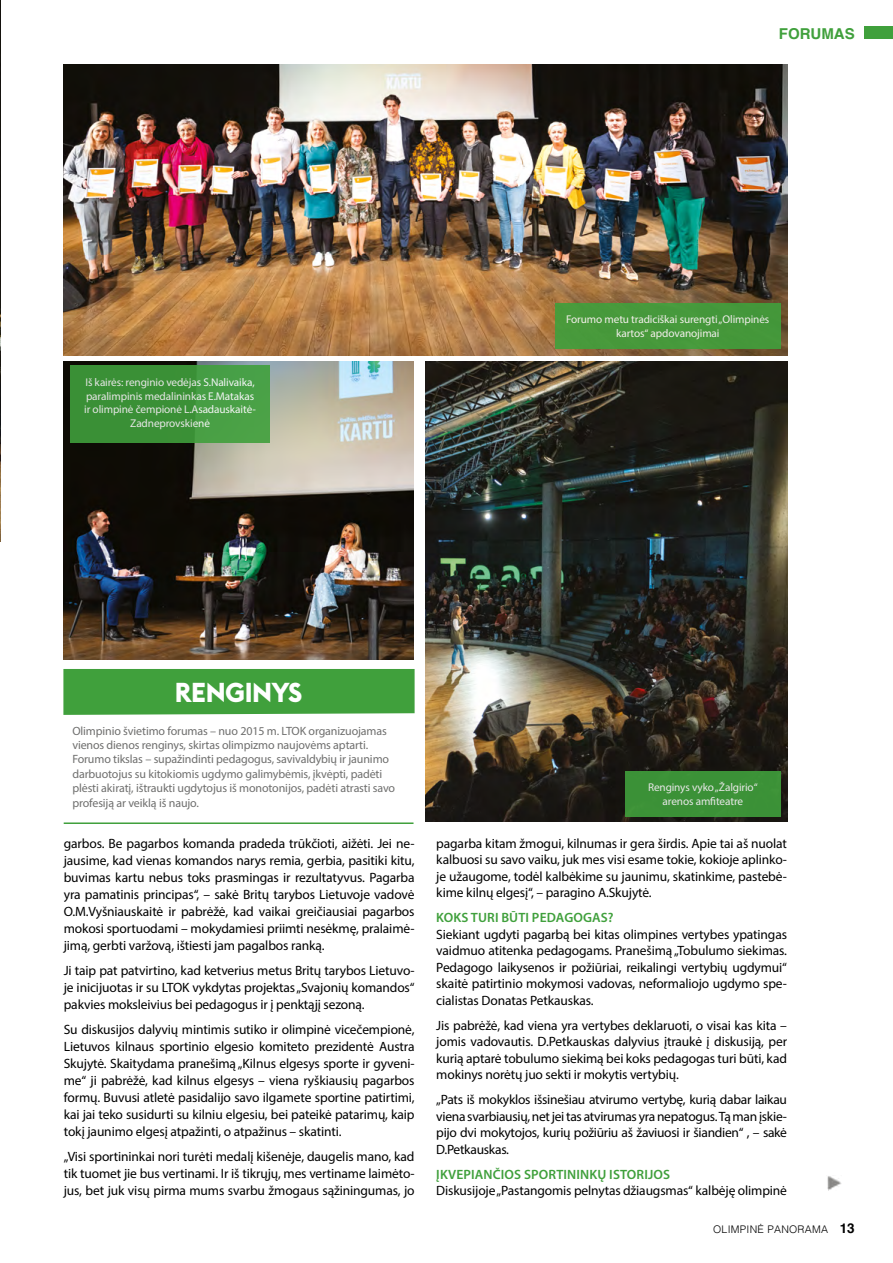
<style>
.page{position:relative;width:893px;height:1263px;background:#fff}
.page>*{position:absolute;margin:0;border:0;box-sizing:border-box;transform-origin:0 0}
.t1{font:700 27px "Euclid Flex";letter-spacing:-.02em;color:#fff}
.t2{font:700 15px "Helvetica";color:#40a03c}
.t3{font:13.5px/17px "Myriad Pro";letter-spacing:-.01em;color:#000;text-align:justify}
.t4{font:600 13.5px "Myriad Pro";letter-spacing:.01em;color:#40a03c}
.t5{font:12px/14.4px "Myriad Pro";letter-spacing:-.01em;color:#6f6f6e}
.t6{font:11.25px/13.5px "Myriad Pro";letter-spacing:-.01em;color:#fff;text-align:center}
.t7{font:300 10.5px "Helvetica";letter-spacing:.025em;color:#000}
.s1{font-weight:700;font-size:13.5px}
</style>
<div class="page">
<img style="left:0;top:0;width:1px;height:541px">
<div style="left:865px;top:27px;width:28px;height:12px;background:#40a03c"></div>
<img style="left:64px;top:65px;width:723px;height:290px">
<div style="left:555px;top:303px;width:226px;height:46px;background:#46993b"></div>
<hr style="left:64px;top:822px;width:349px;height:2px;background:#40a03c">
<div style="left:63px;top:669px;width:352px;height:46px;background:#40a03c"></div>
<img style="left:64px;top:361px;width:349px;height:299px">
<div style="left:70px;top:366px;width:200px;height:77px;background:linear-gradient(to right,#358a30,#4aa247)"></div>
<img style="left:425px;top:361px;width:362px;height:461px">
<div style="left:625px;top:771px;width:156px;height:45px;background:#3b9137"></div>
<img style="left:827px;top:1176px;width:14px;height:14px">
<p class="t2" style="left:779px;top:22px;width:77px">FORUMAS</p>
<p class="t6" style="left:84px;top:375px;width:173px">Iš kairės: renginio vedėjas S.Nalivaika, paralimpinis medalininkas E.Matakas ir olimpinė čempionė L.Asadauskaitė-Zadneprovskienė</p>
<p class="t6" style="left:566px;top:312px;width:205px">Forumo metu tradiciškai surengti „Olimpinės kartos“ apdovanojimai</p>
<h1 class="t1" style="left:175px;top:676px;width:129px">RENGINYS</h1>
<p class="t5" style="left:72px;top:723px;width:324px">Olimpinio švietimo forumas – nuo 2015 m. LTOK organizuojamas vienos dienos renginys, skirtas olimpizmo naujovėms aptarti.<br>Forumo tikslas – supažindinti pedagogus, savivaldybių ir jaunimo darbuotojus su kitokiomis ugdymo galimybėmis, įkvėpti, padėti plėsti akiratį, ištraukti ugdytojus iš monotonijos, padėti atrasti savo profesiją ar veiklą iš naujo.</p>
<p class="t3" style="left:64px;top:835px;width:352px">garbos. Be pagarbos komanda pradeda trūkčioti, aižėti. Jei ne&shy;jausime, kad vienas komandos narys remia, gerbia, pasitiki kitu, buvimas kartu nebus toks prasmingas ir rezultatyvus. Pagarba yra pamatinis principas“, – sakė Britų tarybos Lietuvoje vadovė O.M.Vyšniauskaitė ir pabrėžė, kad vaikai greičiausiai pagarbos mokosi sportuodami – mokydamiesi priimti nesėkmę, pralaimė&shy;jimą, gerbti varžovą, ištiesti jam pagalbos ranką.</p>
<p class="t3" style="left:64px;top:962px;width:352px">Ji taip pat patvirtino, kad ketverius metus Britų tarybos Lietuvo&shy;je inicijuotas ir su LTOK vykdytas projektas „Svajonių komandos“ pakvies moksleivius bei pedagogus ir į penktąjį sezoną.</p>
<p class="t3" style="left:64px;top:1021px;width:352px">Su diskusijos dalyvių mintimis sutiko ir olimpinė vicečempionė, Lietuvos kilnaus sportinio elgesio komiteto prezidentė Austra Skujytė. Skaitydama pranešimą „Kilnus elgesys sporte ir gyveni&shy;me“ ji pabrėžė, kad kilnus elgesys – viena ryškiausių pagarbos formų. Buvusi atletė pasidalijo savo ilgamete sportine patirtimi, kai jai teko susidurti su kilniu elgesiu, bei pateikė patarimų, kaip tokį jaunimo elgesį atpažinti, o atpažinus – skatinti.</p>
<p class="t3" style="left:64px;top:1148px;width:352px">„Visi sportininkai nori turėti medalį kišenėje, daugelis mano, kad tik tuomet jie bus vertinami. Ir iš tikrųjų, mes vertiname laimėto&shy;jus, bet juk visų pirma mums svarbu žmogaus sąžiningumas, jo</p>
<p class="t6" style="left:648px;top:780px;width:111px">Renginys vyko „Žalgirio“ arenos amfiteatre</p>
<p class="t3" style="left:436px;top:835px;width:352px;line-height:16.5px">pagarba kitam žmogui, kilnumas ir gera širdis. Apie tai aš nuolat kalbuosi su savo vaiku, juk mes visi esame tokie, kokioje aplinko&shy;je užaugome, todėl kalbėkime su jaunimu, skatinkime, pastebė&shy;kime kilnų elgesį“, – paragino A.Skujytė.</p>
<p class="t4" style="left:436px;top:909px;width:179px">KOKS TURI BŪTI PEDAGOGAS?</p>
<p class="t3" style="left:436px;top:926px;width:352px;line-height:16.5px">Siekiant ugdyti pagarbą bei kitas olimpines vertybes ypatingas vaidmuo atitenka pedagogams. Pranešimą „Tobulumo siekimas.<br>Pedagogo laikysenos ir požiūriai, reikalingi vertybių ugdymui“ skaitė patirtinio mokymosi vadovas, neformaliojo ugdymo spe&shy;cialistas Donatas Petkauskas.</p>
<p class="t3" style="left:436px;top:1017px;width:352px;line-height:16.5px">Jis pabrėžė, kad viena yra vertybes deklaruoti, o visai kas kita – jomis vadovautis. D.Petkauskas dalyvius įtraukė į diskusiją, per kurią aptarė tobulumo siekimą bei koks pedagogas turi būti, kad mokinys norėtų juo sekti ir mokytis vertybių.</p>
<p class="t3" style="left:436px;top:1091px;width:352px;line-height:16.5px">„Pats iš mokyklos išsinešiau atvirumo vertybę, kurią dabar laikau viena svarbiausių, net jei tas atvirumas yra nepatogus. Tą man įskie&shy;pijo dvi mokytojos, kurių požiūriu aš žaviuosi ir šiandien“ , – sakė D.Petkauskas.</p>
<p class="t4" style="left:436px;top:1166px;width:235px">ĮKVEPIANČIOS SPORTININKŲ ISTORIJOS</p>
<p class="t3" style="left:436px;top:1182px;width:352px">Diskusijoje „Pastangomis pelnytas džiaugsmas“ kalbėję olimpinė</p>
<p class="t7" style="left:713px;top:1220px;width:143px">OLIMPINĖ PANORAMA <span class="s1">13</span></p>
</div>
